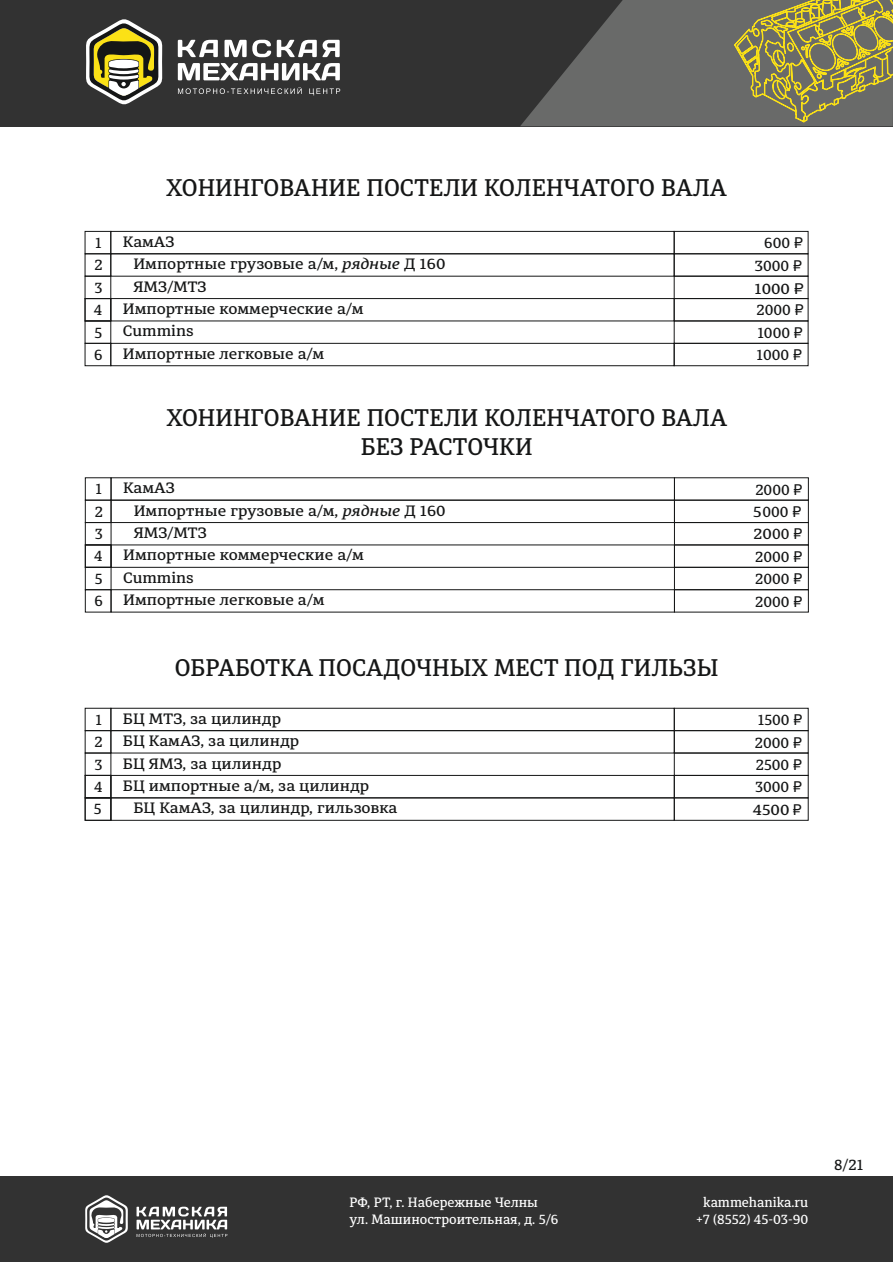
<style>
.page{position:relative;width:893px;height:1262px;background:#fff}
.page>*{position:absolute;margin:0;border:0;box-sizing:border-box;transform-origin:0 0}
.t1{font:500 24px/29.1px "Diaria Pro";color:#151616;text-align:center}
.t2{font:500 15px "Diaria Pro";color:#151616;scale:1.09 1}
.t3{font:500 15px "Diaria Pro";color:#151616}
.t4{font:500 13.5px/16.4px "Diaria Pro";color:#fff}
.s1{font-family:"Arial";font-weight:400}
.s2{font-style:italic}
</style>
<div class="page">
<div style="left:0;top:1176px;width:893px;height:86px;background:#323232"></div>
<svg style="left:136px;top:1206px;width:91px;height:31px"></svg>
<svg style="left:85px;top:1195px;width:43px;height:48px"></svg>
<div style="left:85px;top:231px;width:26px;height:23px;border:1px solid #151616"></div>
<div style="left:110px;top:231px;width:564px;height:23px;border:1px solid #151616"></div>
<div style="left:673px;top:231px;width:135px;height:23px;border:1px solid #151616"></div>
<div style="left:85px;top:253px;width:26px;height:23px;border:1px solid #151616"></div>
<div style="left:110px;top:253px;width:564px;height:23px;border:1px solid #151616"></div>
<div style="left:673px;top:253px;width:135px;height:23px;border:1px solid #151616"></div>
<div style="left:85px;top:276px;width:26px;height:23px;border:1px solid #151616"></div>
<div style="left:673px;top:276px;width:135px;height:23px;border:1px solid #151616"></div>
<div style="left:110px;top:298px;width:564px;height:23px;border:1px solid #151616"></div>
<div style="left:673px;top:298px;width:135px;height:23px;border:1px solid #151616"></div>
<div style="left:85px;top:320px;width:26px;height:24px;border:1px solid #151616"></div>
<div style="left:673px;top:320px;width:135px;height:24px;border:1px solid #151616"></div>
<div style="left:85px;top:343px;width:26px;height:23px;border:1px solid #151616"></div>
<div style="left:110px;top:343px;width:564px;height:23px;border:1px solid #151616"></div>
<div style="left:673px;top:343px;width:135px;height:23px;border:1px solid #151616"></div>
<div style="left:85px;top:298px;width:26px;height:23px;border:1px solid #151616"></div>
<div style="left:85px;top:500px;width:26px;height:23px;border:1px solid #151616"></div>
<div style="left:111px;top:500px;width:564px;height:23px;border:1px solid #151616"></div>
<div style="left:674px;top:500px;width:134px;height:23px;border:1px solid #151616"></div>
<div style="left:85px;top:522px;width:26px;height:23px;border:1px solid #151616"></div>
<div style="left:674px;top:522px;width:134px;height:23px;border:1px solid #151616"></div>
<div style="left:111px;top:544px;width:564px;height:24px;border:1px solid #151616"></div>
<div style="left:674px;top:544px;width:134px;height:24px;border:1px solid #151616"></div>
<div style="left:85px;top:567px;width:26px;height:23px;border:1px solid #151616"></div>
<div style="left:674px;top:567px;width:134px;height:23px;border:1px solid #151616"></div>
<div style="left:85px;top:589px;width:26px;height:23px;border:1px solid #151616"></div>
<div style="left:111px;top:589px;width:564px;height:23px;border:1px solid #151616"></div>
<div style="left:674px;top:589px;width:134px;height:23px;border:1px solid #151616"></div>
<div style="left:85px;top:544px;width:26px;height:24px;border:1px solid #151616"></div>
<div style="left:85px;top:708px;width:26px;height:23px;border:1px solid #151616"></div>
<div style="left:110px;top:708px;width:564px;height:23px;border:1px solid #151616"></div>
<div style="left:673px;top:708px;width:135px;height:23px;border:1px solid #151616"></div>
<div style="left:85px;top:730px;width:26px;height:23px;border:1px solid #151616"></div>
<div style="left:110px;top:730px;width:564px;height:23px;border:1px solid #151616"></div>
<div style="left:673px;top:730px;width:135px;height:23px;border:1px solid #151616"></div>
<div style="left:85px;top:752px;width:26px;height:24px;border:1px solid #151616"></div>
<div style="left:673px;top:752px;width:135px;height:24px;border:1px solid #151616"></div>
<div style="left:110px;top:775px;width:564px;height:23px;border:1px solid #151616"></div>
<div style="left:673px;top:775px;width:135px;height:23px;border:1px solid #151616"></div>
<div style="left:85px;top:775px;width:26px;height:23px;border:1px solid #151616"></div>
<div style="left:0;top:0;width:893px;height:127px;background:#323232"></div>
<svg style="left:178px;top:40px;width:161px;height:17px"></svg>
<svg style="left:178px;top:87px;width:162px;height:8px"></svg>
<svg style="left:178px;top:63px;width:162px;height:17px"></svg>
<svg style="left:86px;top:19px;width:77px;height:86px"></svg>
<svg style="left:520px;top:0;width:373px;height:126px;fill:#696a69"></svg>
<svg style="left:733px;top:0;width:160px;height:123px"></svg>
<div style="left:110px;top:797px;width:564px;height:23px;border:1px solid #151616"></div>
<div style="left:673px;top:797px;width:135px;height:23px;border:1px solid #151616"></div>
<div style="left:85px;top:797px;width:26px;height:23px;border:1px solid #151616"></div>
<h1 class="t1" style="left:166px;top:176px;width:562px">ХОНИНГОВАНИЕ ПОСТЕЛИ КОЛЕНЧАТОГО ВАЛА</h1>
<p class="t3" style="left:95px;top:237px;width:8px">1</p>
<p class="t2" style="left:123px;top:236px;width:49px">КамАЗ</p>
<p class="t3" style="left:764px;top:237px;width:40px">600 <span class="s1">₽</span></p>
<p class="t3" style="left:94px;top:259px;width:10px">2</p>
<p class="t2" style="left:133px;top:258px;width:288px">Импортные грузовые а/м, <span class="s2">рядные</span> Д 160</p>
<p class="t2" style="left:754px;top:259px;width:45px">3000 <span class="s1">₽</span></p>
<p class="t3" style="left:94px;top:281px;width:10px">3</p>
<p class="t2" style="left:133px;top:280px;width:69px">ЯМЗ/МТЗ</p>
<p class="t2" style="left:754px;top:282px;width:47px">1000 <span class="s1">₽</span></p>
<p class="t3" style="left:94px;top:304px;width:10px">4</p>
<p class="t2" style="left:123px;top:303px;width:222px">Импортные коммерческие а/м</p>
<p class="t3" style="left:756px;top:304px;width:48px">2000 <span class="s1">₽</span></p>
<p class="t3" style="left:95px;top:326px;width:9px">5</p>
<p class="t2" style="left:123px;top:325px;width:66px">Cummins</p>
<p class="t3" style="left:757px;top:326px;width:47px">1000 <span class="s1">₽</span></p>
<p class="t3" style="left:94px;top:349px;width:10px">6</p>
<p class="t2" style="left:123px;top:347px;width:186px">Импортные легковые а/м</p>
<p class="t3" style="left:756px;top:349px;width:47px">1000 <span class="s1">₽</span></p>
<h1 class="t1" style="left:166px;top:405px;width:562px">ХОНИНГОВАНИЕ ПОСТЕЛИ КОЛЕНЧАТОГО ВАЛА<br>БЕЗ РАСТОЧКИ</h1>
<p class="t3" style="left:95px;top:483px;width:8px">1</p>
<p class="t2" style="left:123px;top:482px;width:49px">КамАЗ</p>
<p class="t3" style="left:755px;top:483px;width:48px">2000 <span class="s1">₽</span></p>
<p class="t3" style="left:95px;top:505px;width:10px">2</p>
<p class="t2" style="left:134px;top:504px;width:288px">Импортные грузовые а/м, <span class="s2">рядные</span> Д 160</p>
<p class="t2" style="left:753px;top:506px;width:46px">5000 <span class="s1">₽</span></p>
<p class="t3" style="left:95px;top:528px;width:10px">3</p>
<p class="t2" style="left:134px;top:527px;width:69px">ЯМЗ/МТЗ</p>
<p class="t2" style="left:753px;top:528px;width:46px">2000 <span class="s1">₽</span></p>
<p class="t3" style="left:94px;top:550px;width:10px">4</p>
<p class="t2" style="left:123px;top:549px;width:222px">Импортные коммерческие а/м</p>
<p class="t3" style="left:755px;top:550px;width:48px">2000 <span class="s1">₽</span></p>
<p class="t3" style="left:95px;top:572px;width:9px">5</p>
<p class="t2" style="left:123px;top:571px;width:66px">Cummins</p>
<p class="t3" style="left:755px;top:573px;width:48px">2000 <span class="s1">₽</span></p>
<p class="t3" style="left:95px;top:595px;width:10px">6</p>
<p class="t2" style="left:123px;top:594px;width:186px">Импортные легковые а/м</p>
<p class="t3" style="left:755px;top:595px;width:48px">2000 <span class="s1">₽</span></p>
<h1 class="t1" style="left:175px;top:655px;width:545px">ОБРАБОТКА ПОСАДОЧНЫХ МЕСТ ПОД ГИЛЬЗЫ</h1>
<p class="t3" style="left:95px;top:713px;width:8px">1</p>
<p class="t2" style="left:123px;top:712px;width:147px">БЦ МТЗ, за цилиндр</p>
<p class="t3" style="left:757px;top:714px;width:46px">1500 <span class="s1">₽</span></p>
<p class="t3" style="left:94px;top:736px;width:10px">2</p>
<p class="t2" style="left:123px;top:735px;width:163px">БЦ КамАЗ, за цилиндр</p>
<p class="t3" style="left:755px;top:736px;width:48px">2000 <span class="s1">₽</span></p>
<p class="t3" style="left:95px;top:758px;width:10px">3</p>
<p class="t2" style="left:123px;top:757px;width:147px">БЦ ЯМЗ, за цилиндр</p>
<p class="t3" style="left:755px;top:758px;width:48px">2500 <span class="s1">₽</span></p>
<p class="t3" style="left:94px;top:780px;width:10px">4</p>
<p class="t2" style="left:123px;top:779px;width:227px">БЦ импортные а/м, за цилиндр</p>
<p class="t3" style="left:755px;top:781px;width:48px">3000 <span class="s1">₽</span></p>
<p class="t3" style="left:94px;top:802px;width:9px">5</p>
<p class="t2" style="left:133px;top:801px;width:244px">БЦ КамАЗ, за цилиндр, гильзовка</p>
<p class="t2" style="left:752px;top:803px;width:46px">4500 <span class="s1">₽</span></p>
<p class="t4" style="left:349px;top:1195px;width:210px">РФ, РТ, г. Набережные Челны ул. Машиностроительная, д. 5/6</p>
<p class="t4" style="left:696px;top:1195px;width:113px;text-align:center">kammehanika.ru +7 (8552) 45-03-90</p>
<p class="t3" style="left:834px;top:1158px;width:31px">8/21</p>
</div>
